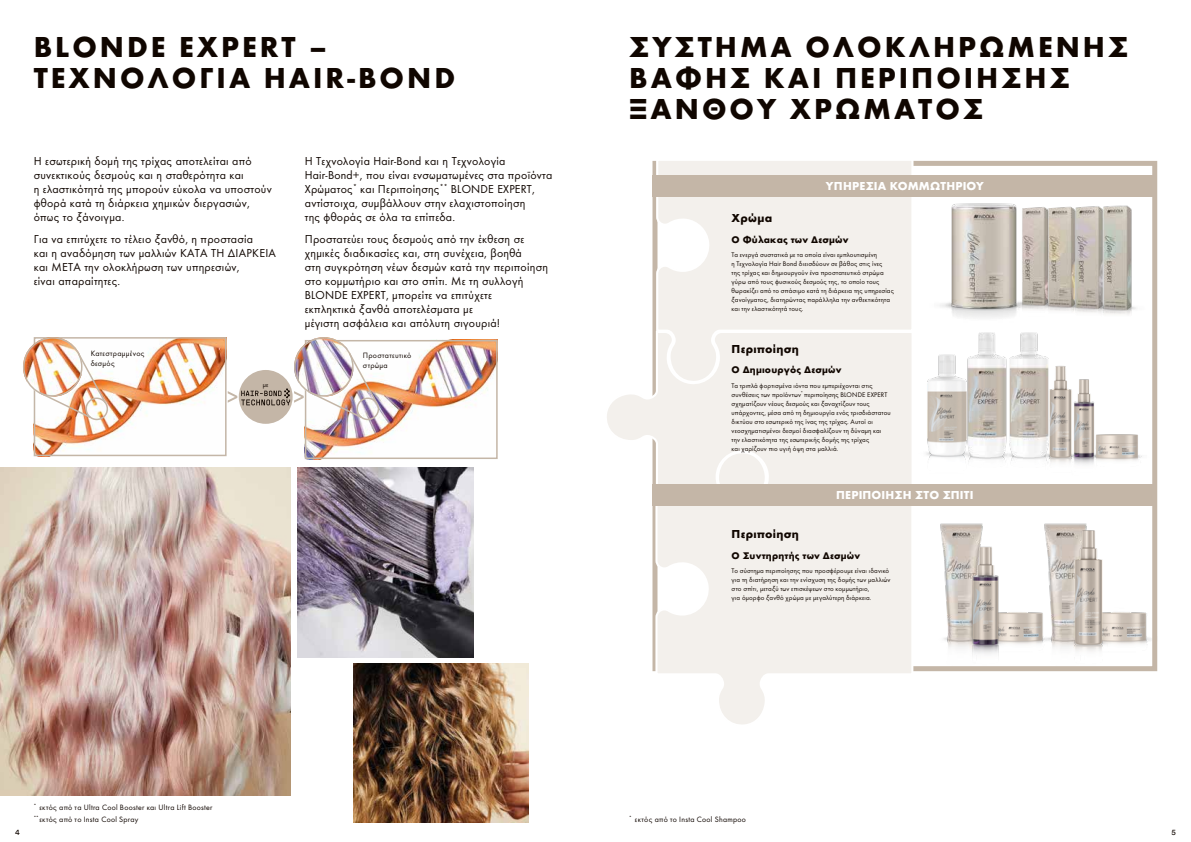
<style>
.page{position:relative;width:1191px;height:842px;background:#fff}
.page>*{position:absolute;margin:0;border:0;box-sizing:border-box;transform-origin:0 0}
.t1{font:700 30px/31px "Futura";letter-spacing:.1em;color:#100600}
.t2{font:12px/14px "Futura Boo";letter-spacing:.02em;color:#100600}
.t3{font:700 12px "Futura";letter-spacing:.015em;color:#fff}
.t4{font:700 12px "Futura";letter-spacing:.025em;color:#100600}
.t5{font:700 10px "Futura";letter-spacing:.02em;color:#100600}
.t6{font:8px/10px "Futura Boo";letter-spacing:.035em;color:#100600}
.t7{font:8px "Circular Pro";color:#100600}
.t8{font:7px/9px "Futura Boo";letter-spacing:.02em;color:#100600}
.t9{font:4.7px "Futura Boo";color:#100600}
</style>
<div class="page">
<img style="left:1038px;top:196px;width:12px;height:114px">
<img style="left:1050px;top:196px;width:32px;height:116px">
<img style="left:1082px;top:196px;width:69px;height:119px">
<img style="left:929px;top:196px;width:109px;height:122px">
<img style="left:926px;top:354px;width:25px;height:106px">
<img style="left:951px;top:332px;width:38px;height:130px">
<img style="left:989px;top:332px;width:50px;height:129px">
<img style="left:1086px;top:379px;width:8px;height:30px">
<img style="left:1086px;top:409px;width:56px;height:55px">
<img style="left:1034px;top:355px;width:52px;height:110px">
<img style="left:1022px;top:612px;width:6px;height:32px">
<img style="left:940px;top:523px;width:8px;height:120px">
<img style="left:948px;top:523px;width:74px;height:133px">
<img style="left:1125px;top:612px;width:26px;height:32px">
<img style="left:1028px;top:523px;width:23px;height:121px">
<img style="left:1051px;top:523px;width:74px;height:129px">
<img style="left:37px;top:340px;width:186px;height:113px">
<div style="left:34px;top:337px;width:192px;height:119px;border:2px solid #c4b6a7"></div>
<img style="left:308px;top:343px;width:186px;height:113px">
<div style="left:305px;top:340px;width:192px;height:119px;border:2px solid #c4b6a7"></div>
<img style="left:23px;top:337px;width:59px;height:60px;border-radius:30px">
<div style="left:23px;top:337px;width:59px;height:60px;border:2px solid #c4b6a7;border-radius:50%"></div>
<img style="left:294px;top:337px;width:59px;height:60px;border-radius:30px">
<div style="left:85px;top:397px;width:23px;height:23px;border:2px solid #c4b6a7;border-radius:50%"></div>
<div style="left:356px;top:397px;width:23px;height:23px;border:2px solid #c4b6a7;border-radius:50%"></div>
<img style="left:38px;top:351px;width:69px;height:68px">
<img style="left:0;top:468px;width:291px;height:327px">
<img style="left:298px;top:468px;width:175px;height:190px">
<img style="left:353px;top:663px;width:176px;height:159px">
<div style="left:652px;top:161px;width:505px;height:510px;border:5px solid #c4b6a7"></div>
<svg style="left:654px;top:505px;width:260px;height:219px"></svg>
<svg style="left:655px;top:160px;width:259px;height:170px;background:#f3f0ec"></svg>
<svg style="left:607px;top:330px;width:305px;height:154px"></svg>
<div style="left:652px;top:175px;width:505px;height:21px;background:#c4b6a7"></div>
<div style="left:652px;top:484px;width:505px;height:21px;background:#c4b6a7"></div>
<div style="left:239px;top:370px;width:54px;height:54px;background:#c4b6a7;border-radius:50%"></div>
<img style="left:228px;top:351px;width:150px;height:68px">
<h1 class="t1" style="left:34px;top:31px;width:423px">BLONDE EXPERT –<br>ΤΕΧΝΟΛΟΓΙΑ HAIR-BOND</h1>
<h1 class="t1" style="left:629px;top:31px;width:500px">ΣΥΣΤΗΜΑ ΟΛΟΚΛΗΡΩΜΕΝΗΣ<br>ΒΑΦΗΣ ΚΑΙ ΠΕΡΙΠΟΙΗΣΗΣ<br>ΞΑΝΘΟΥ ΧΡΩΜΑΤΟΣ</h1>
<h2 class="t2" style="left:34px;top:154px;width:239px">Η εσωτερική δομή της τρίχας αποτελείται από συνεκτικούς δεσμούς και η σταθερότητα και<br>η ελαστικότητά της μπορούν εύκολα να υποστούν φθορά κατά τη διάρκεια χημικών διεργασιών, όπως το ξάνοιγμα.</h2>
<h2 class="t2" style="left:34px;top:232px;width:244px">Για να επιτύχετε το τέλειο ξανθό, η προστασία<br>και η αναδόμηση των μαλλιών ΚΑΤΆ ΤΗ ΔΙΆΡΚΕΙΑ και ΜΕΤΆ την ολοκλήρωση των υπηρεσιών,<br>είναι απαραίτητες.</h2>
<h2 class="t2" style="left:305px;top:154px;width:249px">Η Τεχνολογία Hair-Bond και η Τεχνολογία Hair-Bond+, που είναι ενσωματωμένες στα προϊόντα Χρώματος<sup>*</sup> και Περιποίησης<sup>**</sup> BLONDE EXPERT, αντίστοιχα, συμβάλλουν στην ελαχιστοποίηση<br>της φθοράς σε όλα τα επίπεδα.</h2>
<p class="t2" style="left:305px;top:232px;width:245px">Προστατεύει τους δεσμούς από την έκθεση σε χημικές διαδικασίες και, στη συνέχεια, βοηθά<br>στη συγκρότηση νέων δεσμών κατά την περιποίηση στο κομμωτήριο και στο σπίτι. Με τη συλλογή BLONDE EXPERT, μπορείτε να επιτύχετε<br>εκπληκτικά ξανθά αποτελέσματα με<br>μέγιστη ασφάλεια και απόλυτη σιγουριά!</p>
<h2 class="t3" style="left:826px;top:179px;width:159px">ΥΠΗΡΕΣΙΑ ΚΟΜΜΩΤΗΡΙΟΥ</h2>
<h2 class="t4" style="left:731px;top:211px;width:42px">Χρώμα</h2>
<h3 class="t5" style="left:731px;top:233px;width:118px">Ο Φύλακας των Δεσμών</h3>
<p class="t8" style="left:731px;top:250px;width:164px">Τα ενεργά συστατικά με τα οποία είναι εμπλουτισμένη<br>η Τεχνολογία Hair Bond διεισδύουν σε βάθος στις ίνες<br>της τρίχας και δημιουργούν ένα προστατευτικό στρώμα γύρω από τους φυσικούς δεσμούς της, το οποίο τους θωρακίζει από το σπάσιμο κατά τη διάρκεια της υπηρεσίας ξανοίγματος, διατηρώντας παράλληλα την ανθεκτικότητα και την ελαστικότητά τους.</p>
<h2 class="t4" style="left:731px;top:341px;width:69px">Περιποίηση</h2>
<h3 class="t5" style="left:731px;top:363px;width:111px">O Δημιουργός Δεσμών</h3>
<p class="t8" style="left:731px;top:381px;width:161px">Τα τριπλά φορτισμένα ιόντα που εμπεριέχονται στις συνθέσεις των προϊόντων<sup>*</sup> περιποίησης BLONDE EXPERT σχηματίζουν νέους δεσμούς και ξαναχτίζουν τους υπάρχοντες, μέσα από τη δημιουργία ενός τρισδιάστατου δικτύου στο εσωτερικό της ίνας της τρίχας. Αυτοί οι νεοσχηματισμένοι δεσμοί διασφαλίζουν τη δύναμη και την ελαστικότητα της εσωτερικής δομής της τρίχας<br>και χαρίζουν πιο υγιή όψη στα μαλλιά.</p>
<p class="t6" style="left:91px;top:348px;width:55px">Κατεστραμμένος δεσμός</p>
<p class="t6" style="left:363px;top:350px;width:50px">Προστατευτικό στρώμα</p>
<p class="t8" style="left:263px;top:380px;width:7px">με</p>
<h2 class="t3" style="left:836px;top:488px;width:139px">ΠΕΡΙΠΟΙΗΣΗ ΣΤΟ ΣΠΙΤΙ</h2>
<h2 class="t4" style="left:731px;top:527px;width:69px">Περιποίηση</h2>
<h3 class="t5" style="left:731px;top:549px;width:130px">Ο Συντηρητής των Δεσμών</h3>
<p class="t8" style="left:731px;top:566px;width:160px">Το σύστημα περιποίησης που προσφέρουμε είναι ιδανικό για τη διατήρηση και την ενίσχυση της δομής των μαλλιών στο σπίτι, μεταξύ των επισκέψεων στο κομμωτήριο,<br>για όμορφο ξανθό χρώμα με μεγαλύτερη διάρκεια.</p>
<p class="t9" style="left:34px;top:803px;width:4px">*</p>
<p class="t9" style="left:34px;top:815px;width:7px">**</p>
<p class="t9" style="left:629px;top:815px;width:4px">*</p>
<p class="t6" style="left:39px;top:801px;width:175px;line-height:12px">εκτός από τα Ultra Cool Booster και Ultra Lift Booster εκτός από το Insta Cool Spray</p>
<p class="t6" style="left:635px;top:814px;width:112px">εκτός από το Insta Cool Shampoo</p>
<p class="t7" style="left:15px;top:826px;width:6px">4</p>
<p class="t7" style="left:1171px;top:826px;width:6px">5</p>
</div>
